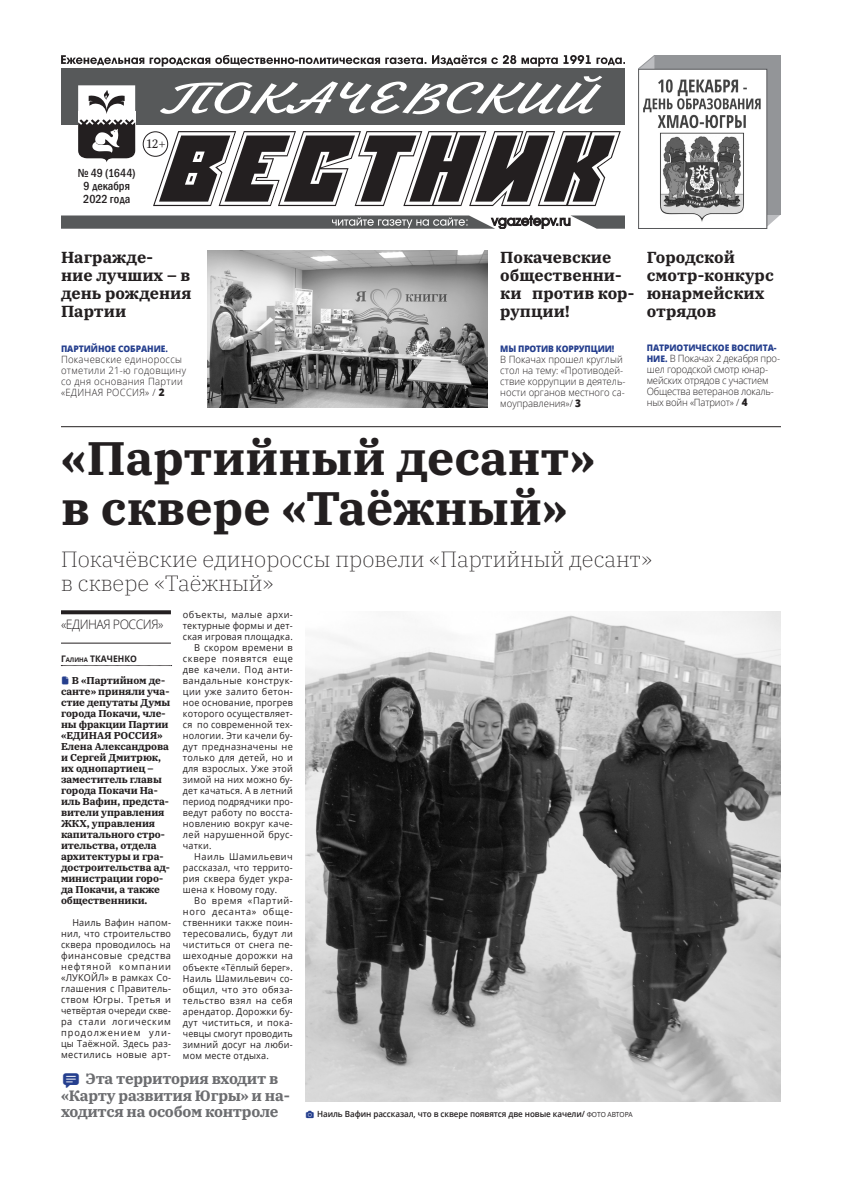
<style>
.page{position:relative;width:842px;height:1191px;background:#fff}
.page>*{position:absolute;margin:0;border:0;box-sizing:border-box;transform-origin:0 0}
.заголовок_40{font:700 47px "IBM Plex Serif";color:#231f20}
.подзаголовок{font:200 22px "IBM Plex Serif";color:#231f20}
.заголовок_20{font:700 16px/18px "IBM Plex Serif";color:#231f20}
.t1{font:700 15px/16.5px "IBM Plex Serif";letter-spacing:-.02em;color:#6c6d70}
.рубрика{font:300 13px "Open Sans";letter-spacing:-.04em;color:#231f20;scale:.95 1}
.t2{font:500 condensed 12px "Franklin Gothic";color:#231f20}
.t3{font:12px "Octava C";color:#231f20}
.t4{font:700 10px/11px "IBM Plex Serif";letter-spacing:-.01em;color:#231f20}
.текст_анонс{font:300 10px/11px "Open Sans";letter-spacing:-.02em;color:#231f20;scale:.95 1}
.текст_анонс-2{font:300 10px/11px "Open Sans";color:#231f20;scale:.95 1}
.текст_анонс-3{font:300 10px/11px "Open Sans";letter-spacing:.03em;color:#231f20;scale:.95 1}
.текст_колонка{font:9.5px/11px "Open Sans";letter-spacing:.02em;color:#231f20;text-align:justify}
.текст_колонка-2{font:9.5px/11px "Open Sans";letter-spacing:.02em;color:#231f20;text-align:justify;scale:.95 1}
.текст_анонс-4{font:800 9px "Open Sans";letter-spacing:-.01em;color:#253f8e;scale:.95 1}
.автор{font:700 9px "Open Sans";color:#231f20;scale:.95 1}
.t5{font:600 8.5px "Open Sans";letter-spacing:-.01em;color:#231f20;scale:.95 1}
.s1{font-weight:800;font-size:10.5px}
.s2{font-weight:800;font-size:9px;color:#253f8e}
.s3{font-size:6.3px}
.s4{font-weight:400;font-size:7px}
</style>
<div class="page">
<div style="left:61px;top:68px;width:564px;height:57px;background:#57595a"></div>
<svg style="left:153px;top:131px;width:468px;height:75px"></svg>
<svg style="left:160px;top:76px;width:442px;height:38px"></svg>
<svg style="left:61px;top:55px;width:564px;height:12px"></svg>
<svg style="left:61px;top:215px;width:564px;height:14px;background:#767778"></svg>
<svg style="left:78px;top:85px;width:57px;height:77px;background:#9b9a9a"></svg>
<div style="left:143px;top:131px;width:25px;height:26px;border:1px solid #231f20;border-radius:50%"></div>
<svg style="left:767px;top:214px;width:14px;height:14px"></svg>
<div style="left:654px;top:55px;width:127px;height:159px;background:#939598"></div>
<img style="left:654px;top:71px;width:111px;height:151px">
<div style="left:638px;top:69px;width:129px;height:160px;border:1px solid #57585a"></div>
<svg style="left:638px;top:55px;width:17px;height:100px"></svg>
<img style="left:207px;top:250px;width:281px;height:157px">
<hr style="left:61px;top:426px;width:720px;height:1px;background:#231f20">
<img style="left:305px;top:611px;width:476px;height:490px">
<svg style="left:61px;top:610px;width:110px;height:4px"></svg>
<hr style="left:61px;top:643px;width:110px;height:1px;background:#231f20">
<svg style="left:61px;top:665px;width:111px;height:1px"></svg>
<p class="t2" style="left:78px;top:165px;width:59px">№ 49 (1644)</p>
<p class="t2" style="left:84px;top:178px;width:48px">9 декабря</p>
<p class="t2" style="left:83px;top:191px;width:49px">2022 года</p>
<p class="t3" style="left:146px;top:137px;width:21px">12+</p>
<p class="заголовок_20" style="left:61px;top:247px;width:132px">Награжде-<br>ние лучших – в день рождения<br>Партии</p>
<p class="заголовок_20" style="left:647px;top:247px;width:129px">Городской смотр-конкурс юнармейских отрядов</p>
<p class="заголовок_20" style="left:500px;top:247px;width:136px">Покачевские общественни&shy;ки против кор&shy;рупции!</p>
<p class="текст_анонс-4" style="left:61px;top:342px;width:114px">ПАРТИЙНОЕ СОБРАНИЕ.</p>
<p class="текст_анонс-3" style="left:61px;top:354px;width:133px">Покачевские единороссы отметили 21-ю годовщину со дня основания Партии «ЕДИНАЯ РОССИЯ» / <span class="s1">2</span></p>
<p class="текст_анонс-4" style="left:500px;top:342px;width:122px">МЫ ПРОТИВ КОРРУПЦИИ!</p>
<p class="текст_анонс-2" style="left:500px;top:354px;width:133px">В Покачах прошел круглый стол на тему: «Противодей&shy;ствие коррупции в деятель&shy;ности органов местного са&shy;моуправления»/ <span class="s1">3</span></p>
<p class="заголовок_40" style="left:61px;top:420px;width:536px">«Партийный десант»</p>
<p class="заголовок_40" style="left:61px;top:470px;width:508px">в сквере «Таёжный»</p>
<p class="текст_анонс-4" style="left:647px;top:341px;width:138px">ПАТРИОТИЧЕСКОЕ ВОСПИТА-</p>
<p class="текст_анонс" style="left:647px;top:353px;width:142px"><span class="s2">НИЕ.</span> В Покачах 2 декабря про&shy;шел городской смотр юнар&shy;мейских отрядов с участием<br>Общества ветеранов локаль&shy;ных войн «Патриот» / <span class="s1">4</span></p>
<p class="подзаголовок" style="left:61px;top:543px;width:592px">Покачёвские единороссы провели «Партийный десант»</p>
<p class="подзаголовок" style="left:61px;top:567px;width:214px">в сквере «Таёжный»</p>
<p class="текст_колонка" style="left:183px;top:609px;width:111px">объекты, малые архи&shy;тектурные формы и дет&shy;ская игровая площадка.</p>
<p class="текст_колонка" style="left:183px;top:642px;width:111px;text-indent:11px">В скором времени в сквере появятся еще две качели. Под анти&shy;вандальные конструк&shy;ции уже залито бетон&shy;ное основание, прогрев которого осуществляет&shy;ся по современной тех&shy;нологии. Эти качели бу&shy;дут предназначены не только для детей, но и для взрослых. Уже этой зимой на них можно бу&shy;дет качаться. А в летний период подрядчики про&shy;ведут работу по восста&shy;новлению вокруг каче&shy;лей нарушенной брус&shy;чатки.</p>
<p class="текст_колонка" style="left:183px;top:851px;width:111px;text-indent:11px">Наиль Шамильевич рассказал, что террито&shy;рия сквера будет укра&shy;шена к Новому году.</p>
<p class="текст_колонка" style="left:183px;top:895px;width:111px;text-indent:11px">Во время «Партий&shy;ного десанта» обще&shy;ственники также поин&shy;тересовались, будут ли чиститься от снега пе&shy;шеходные дорожки на объекте «Тёплый берег».<br>Наиль Шамильевич со&shy;общил, что это обяза&shy;тельство взял на себя арендатор. Дорожки бу&shy;дут чиститься, и пока&shy;чевцы смогут проводить зимний досуг на люби&shy;мом месте отдыха.</p>
<p class="t1" style="left:61px;top:1069px;width:230px;text-indent:25px">Эта территория входит в «Карту развития Югры» и на&shy;ходится на особом контроле</p>
<p class="рубрика" style="left:61px;top:615px;width:109px">«ЕДИНАЯ РОССИЯ»</p>
<p class="автор" style="left:61px;top:652px;width:81px">Г<span class="s3">алина</span> ТКАЧЕН КО</p>
<p class="t4" style="left:61px;top:674px;width:111px;text-indent:11px">В «Партийном де&shy;санте» приняли уча&shy;стие депутаты Думы города Покачи, чле&shy;ны фракции Партии «ЕДИНАЯ РОССИЯ»<br>Елена Александрова и Сергей Дмитрюк, их однопартиец – заместитель главы города Покачи На&shy;иль Вафин, предста&shy;вители управления<br>ЖКХ, управления капитального стро&shy;ительства, отдела архитектуры и гра&shy;достроительства ад&shy;министрации горо&shy;да Покачи, а также общественники.</p>
<p class="текст_колонка-2" style="left:61px;top:916px;width:117px;text-indent:11px">Наиль Вафин напом&shy;нил, что строительство сквера проводилось на финансовые средства нефтяной компании «ЛУКОЙЛ» в рамках Со&shy;глашения с Правитель&shy;ством Югры. Третья и четвёртая очереди скве&shy;ра стали логическим продолжением ули&shy;цы Таёжной. Здесь раз&shy;местились новые арт-</p>
<p class="t5" style="left:317px;top:1108px;width:334px">Наиль Вафин рассказал, что в сквере появятся две новые качели/ <span class="s4">ФОТО АВТОРА</span></p>
</div>
